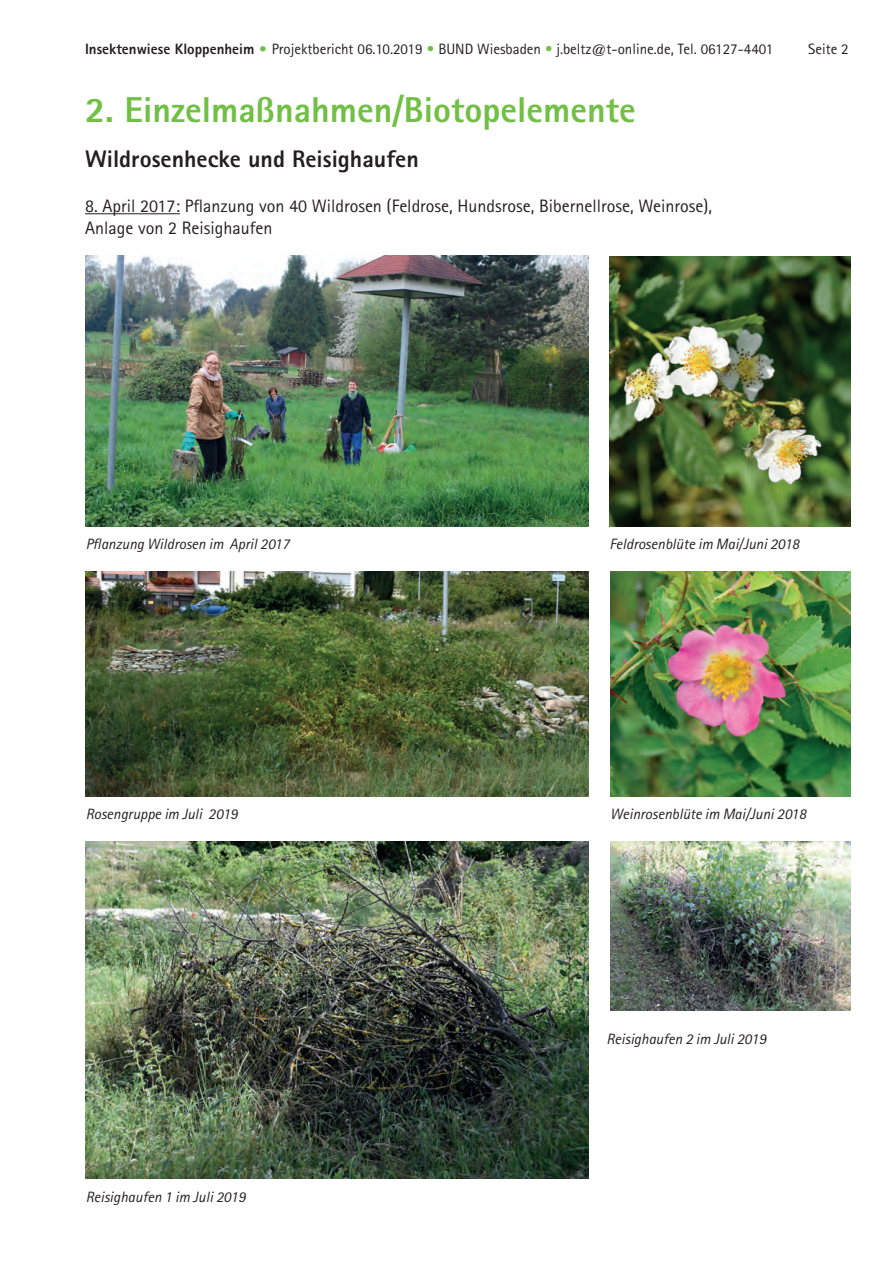
<style>
.page{position:relative;width:893px;height:1263px;background:#fff}
.page>*{position:absolute;margin:0;border:0;box-sizing:border-box;transform-origin:0 0}
.t1{font:800 36px "Agfa Rotis Sans Serif";color:#71bf44}
.t2{font:800 24px "Agfa Rotis Sans Serif";color:#231f20}
.t3{font:18px/22.5px "Agfa Rotis Sans Serif";color:#231f20}
.t4{font:italic 15px "Agfa Rotis Sans Serif";color:#231f20}
.t5{font:15px "Agfa Rotis Sans Serif";color:#231f20}
.s1{font-weight:800}
.s2{font-weight:800;color:#71bf44}
.s3{color:#71bf44}
</style>
<div class="page">
<hr style="left:85px;top:213px;width:95px;height:1px;background:#231f20">
<img style="left:86px;top:255px;width:502px;height:272px">
<img style="left:609px;top:256px;width:241px;height:270px">
<img style="left:610px;top:572px;width:240px;height:224px">
<img style="left:86px;top:572px;width:502px;height:224px">
<img style="left:610px;top:841px;width:240px;height:169px">
<img style="left:86px;top:842px;width:502px;height:337px">
<p class="t5" style="left:85px;top:40px;width:690px"><span class="s1">Insektenwiese Kloppenheim</span> <span class="s2">•</span> Projektbericht 06.10.2019 <span class="s3">•</span> BUND Wiesbaden <span class="s3">•</span> j.beltz@t-online.de, Tel. 06127-4401</p>
<p class="t5" style="left:808px;top:40px;width:42px">Seite 2</p>
<h1 class="t1" style="left:85px;top:86px;width:552px">2. Einzelmaßnahmen/Biotopelemente</h1>
<h2 class="t2" style="left:85px;top:143px;width:335px">Wildrosenhecke und Reisighaufen</h2>
<p class="t3" style="left:85px;top:194px;width:629px">8. April 2017: Pflanzung von 40 Wildrosen (Feldrose, Hundsrose, Bibernellrose, Weinrose),<br>Anlage von 2 Reisighaufen</p>
<p class="t4" style="left:86px;top:535px;width:205px">Pflanzung Wildrosen im April 2017</p>
<p class="t4" style="left:609px;top:535px;width:191px">Feldrosenblüte im Mai/Juni 2018</p>
<p class="t4" style="left:86px;top:805px;width:153px">Rosengruppe im Juli 2019</p>
<p class="t4" style="left:610px;top:805px;width:198px">Weinrosenblüte im Mai/Juni 2018</p>
<p class="t4" style="left:86px;top:1188px;width:161px">Reisighaufen 1 im Juli 2019</p>
<p class="t4" style="left:606px;top:1030px;width:161px">Reisighaufen 2 im Juli 2019</p>
</div>
